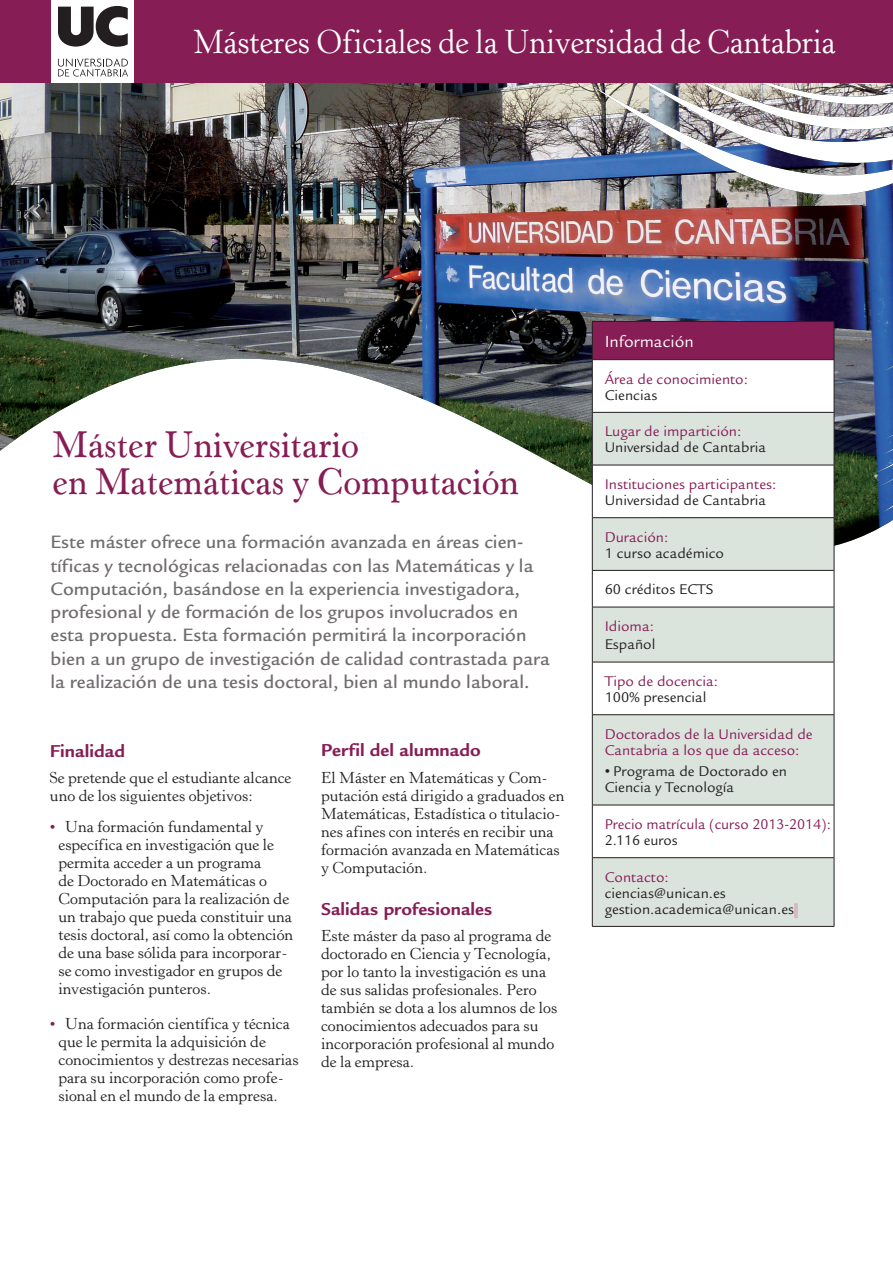
<style>
.page{position:relative;width:893px;height:1263px;background:#fff}
.page>*{position:absolute;margin:0;border:0;box-sizing:border-box;transform-origin:0 0}
.t1{font:600 37.5px "Horley Old Style";color:#861d55;scale:.9 1}
.t2{font:33px "Horley Old Style";color:#fff;scale:.95 1}
.t3{font:500 19.5px/23.2px "Legacy Sans";color:#706b6f}
.titulillo{font:700 18.75px "Legacy Sans";color:#861d55}
.texto_normal{font:700 18.75px "Legacy Sans";color:#861d55}
.t4{font:17.4px "Legacy Sans";color:#fff}
.texto_normal-2{font:15.75px/18px "Horley Old Style";color:#231f20}
.t5{font:15.3px/16px "Legacy Sans";color:#231f20}
.t6{font:15.3px/16px "Legacy Sans";color:#861d55}
.s1{color:#861d55}
.s2{font-family:"Horley Old Style"}
</style>
<div class="page">
<img style="left:0;top:83px;width:893px;height:469px">
<div style="left:592px;top:321px;width:242px;height:39px;background:#861d55"></div>
<svg style="left:593px;top:360px;width:241px;height:52px"></svg>
<svg style="left:593px;top:413px;width:241px;height:513px;fill:#dbe3dd"></svg>
<hr style="left:592px;top:321px;width:242px;height:1px;background:#231f20">
<hr style="left:592px;top:322px;width:1px;height:37px;background:#231f20">
<hr style="left:834px;top:322px;width:1px;height:37px;background:#231f20">
<hr style="left:592px;top:359px;width:242px;height:1px;background:#231f20">
<hr style="left:592px;top:360px;width:1px;height:52px;background:#231f20">
<hr style="left:834px;top:360px;width:1px;height:52px;background:#231f20">
<hr style="left:592px;top:465px;width:1px;height:52px;background:#231f20">
<hr style="left:834px;top:465px;width:1px;height:52px;background:#231f20">
<hr style="left:592px;top:517px;width:242px;height:1px;background:#231f20">
<hr style="left:592px;top:518px;width:1px;height:52px;background:#231f20">
<hr style="left:834px;top:518px;width:1px;height:52px;background:#231f20">
<hr style="left:592px;top:570px;width:242px;height:1px;background:#231f20">
<hr style="left:592px;top:570px;width:1px;height:37px;background:#231f20">
<hr style="left:834px;top:570px;width:1px;height:37px;background:#231f20">
<hr style="left:592px;top:607px;width:242px;height:1px;background:#231f20">
<hr style="left:592px;top:607px;width:1px;height:55px;background:#231f20">
<hr style="left:834px;top:607px;width:1px;height:55px;background:#231f20">
<hr style="left:592px;top:662px;width:242px;height:1px;background:#231f20">
<hr style="left:592px;top:662px;width:1px;height:52px;background:#231f20">
<hr style="left:834px;top:662px;width:1px;height:52px;background:#231f20">
<hr style="left:592px;top:714px;width:242px;height:1px;background:#231f20">
<hr style="left:592px;top:715px;width:1px;height:90px;background:#231f20">
<hr style="left:834px;top:715px;width:1px;height:90px;background:#231f20">
<hr style="left:592px;top:805px;width:242px;height:1px;background:#231f20">
<hr style="left:592px;top:805px;width:1px;height:52px;background:#231f20">
<hr style="left:834px;top:805px;width:1px;height:52px;background:#231f20">
<hr style="left:592px;top:857px;width:242px;height:1px;background:#231f20">
<hr style="left:592px;top:858px;width:1px;height:68px;background:#231f20">
<hr style="left:834px;top:858px;width:1px;height:68px;background:#231f20">
<hr style="left:592px;top:926px;width:242px;height:1px;background:#231f20">
<hr style="left:592px;top:412px;width:242px;height:1px;background:#231f20">
<hr style="left:592px;top:412px;width:1px;height:53px;background:#231f20">
<hr style="left:834px;top:412px;width:1px;height:53px;background:#231f20">
<hr style="left:592px;top:465px;width:242px;height:1px;background:#231f20">
<hr style="left:794px;top:903px;width:4px;height:15px;background:#d6b9c2">
<div style="left:0;top:0;width:893px;height:83px;background:#861d55"></div>
<div style="left:51px;top:0;width:83px;height:83px;background:#fff"></div>
<svg style="left:58px;top:6px;width:70px;height:41px"></svg>
<svg style="left:58px;top:59px;width:70px;height:18px"></svg>
<p class="t2" style="left:193px;top:23px;width:678px">Másteres Oficiales de la Universidad de Cantabria</p>
<p class="t1" style="left:53px;top:421px;width:342px">Máster Universitario</p>
<p class="t1" style="left:53px;top:459px;width:520px">en Matemáticas y Computación</p>
<p class="t3" style="left:51px;top:531px;width:501px">Este máster ofrece una formación avanzada en áreas cien&shy;tíficas y tecnológicas relacionadas con las Matemáticas y la Computación, basándose en la experiencia investigadora, profesional y de formación de los grupos involucrados en esta propuesta. Esta formación permitirá la incorporación bien a un grupo de investigación de calidad contrastada para la realización de una tesis doctoral, bien al mundo laboral.</p>
<p class="titulillo" style="left:50px;top:740px;width:77px">Finalidad</p>
<p class="texto_normal-2" style="left:50px;top:769px;width:243px">Se pretende que el estudiante alcance uno de los siguientes objetivos:</p>
<p class="texto_normal-2" style="left:58px;top:818px;width:236px;text-indent:-9px"><span class="s1">•</span> ● Una formación fundamental y específica en investigación que le permita acceder a un programa<br>de Doctorado en Matemáticas o<br>Computación para la realización de un trabajo que pueda constituir una tesis doctoral, así como la obtención de una base sólida para incorporar&shy;se como investigador en grupos de investigación punteros.</p>
<p class="texto_normal-2" style="left:58px;top:1015px;width:242px;text-indent:-9px"><span class="s1">•</span> ● Una formación científica y técnica que le permita la adquisición de conocimientos y destrezas necesarias para su incorporación como profe&shy;sional en el mundo de la empresa.</p>
<p class="titulillo" style="left:321px;top:739px;width:161px">Perfil del alumnado</p>
<p class="texto_normal-2" style="left:321px;top:769px;width:245px">El Máster en Matemáticas y Com&shy;putación está dirigido a graduados en<br>Matemáticas, Estadística o titulacio&shy;nes afines con interés en recibir una formación avanzada en Matemáticas y Computación.</p>
<p class="texto_normal" style="left:321px;top:898px;width:173px">Salidas profesionales</p>
<p class="texto_normal-2" style="left:321px;top:927px;width:238px">Este máster da paso al programa de doctorado en Ciencia y Tecnología, por lo tanto la investigación es una de sus salidas profesionales. Pero también se dota a los alumnos de los conocimientos adecuados para su incorporación profesional al mundo de la empresa.</p>
<p class="t4" style="left:605px;top:332px;width:91px">Información</p>
<p class="t6" style="left:605px;top:371px;width:145px">Área de conocimiento:</p>
<p class="t5" style="left:605px;top:387px;width:54px">Ciencias</p>
<p class="t6" style="left:605px;top:424px;width:138px">Lugar de impartición:</p>
<p class="t5" style="left:605px;top:440px;width:163px">Universidad de Cantabria</p>
<p class="t6" style="left:605px;top:476px;width:173px">Instituciones participantes:</p>
<p class="t5" style="left:605px;top:492px;width:163px">Universidad de Cantabria</p>
<p class="t6" style="left:605px;top:529px;width:65px">Duración:</p>
<p class="t5" style="left:605px;top:545px;width:121px">1 curso académico</p>
<p class="t5" style="left:605px;top:582px;width:110px">60 créditos ECTS</p>
<p class="t6" style="left:605px;top:618px;width:51px">Idioma:</p>
<p class="t5" style="left:605px;top:637px;width:52px">Español</p>
<p class="t6" style="left:605px;top:673px;width:115px">Tipo de docencia:</p>
<p class="t5" style="left:605px;top:689px;width:103px">100% presencial</p>
<p class="t6" style="left:605px;top:726px;width:209px">Doctorados de la Universidad de<br>Cantabria a los que da acceso:</p>
<p class="t5" style="left:605px;top:763px;width:184px"><span class="s2">•</span> Programa de Doctorado en<br>Ciencia y Tecnología</p>
<p class="t6" style="left:605px;top:816px;width:228px">Precio matrícula (curso 2013-2014):</p>
<p class="t5" style="left:605px;top:832px;width:74px">2.116 euros</p>
<p class="t6" style="left:605px;top:869px;width:66px">Contacto:</p>
<p class="t5" style="left:605px;top:885px;width:191px">ciencias@unican.es gestion.academica@unican.es</p>
</div>
